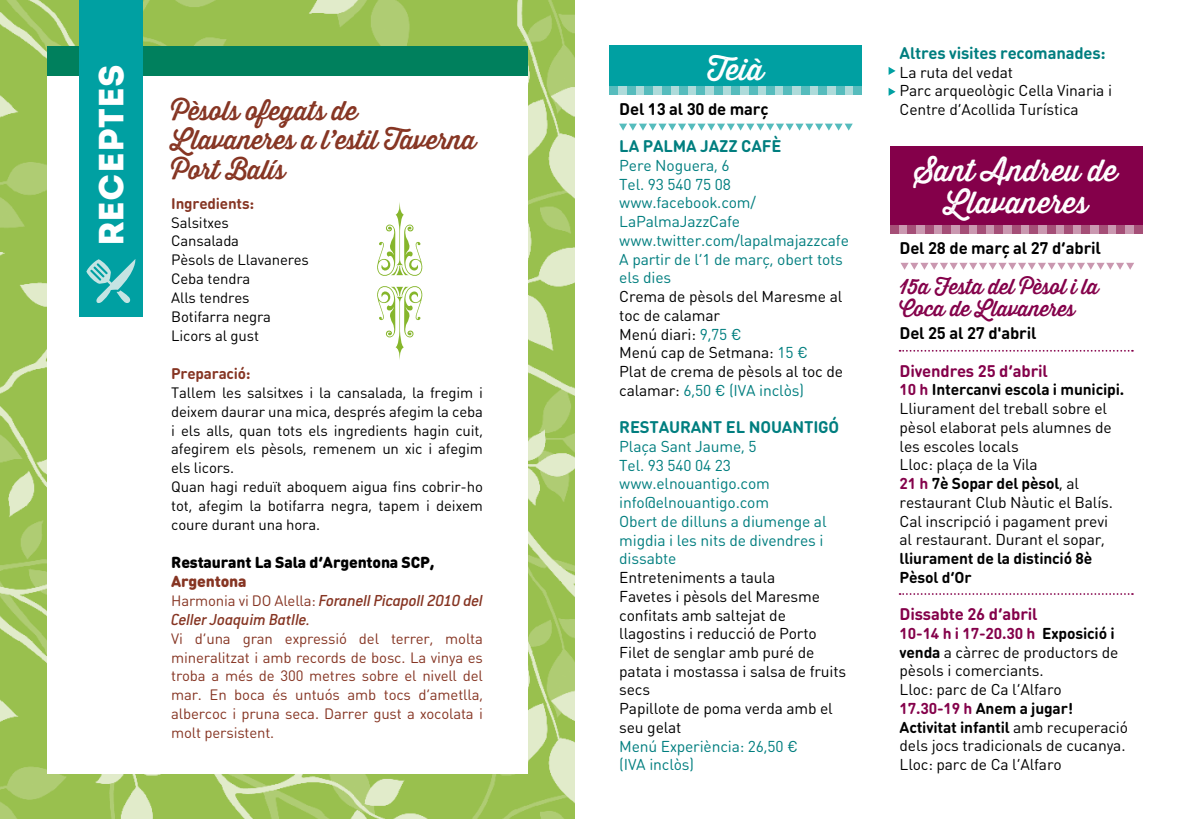
<style>
.page{position:relative;width:1191px;height:819px;background:#fff}
.page>*{position:absolute;margin:0;border:0;box-sizing:border-box;transform-origin:0 0}
.t1{font:35px "Intro";color:#fff}
.t2{font:29.75px/31.5px "Thirsty Rough Reg";color:#fff;text-align:center}
.t3{font:26.25px/29.8px "Thirsty Rough Reg";letter-spacing:-.01em;color:#863523}
.t4{font:21px/22.8px "Thirsty Rough Reg";letter-spacing:-.01em;color:#84004a}
.t5{font:italic 500 17.5px/18.9px "Conduit ITC";letter-spacing:-.015em;color:#863523}
.t6{font:700 16.62px "DIN Round Pro";letter-spacing:-.01em;color:#007e7f}
.t7{font:700 16.62px "DIN Round Pro";letter-spacing:-.01em;color:#000}
.t8{font:700 16.62px "DIN Round Pro";letter-spacing:-.01em;color:#84004a}
.t9{font:900 15.75px "DIN Round Pro";letter-spacing:-.01em;color:#000}
.t10{font:900 15.75px "DIN Round Pro";letter-spacing:-.01em;color:#863523}
.t11{font:15.58px/18.7px "DIN Round Pro";letter-spacing:-.01em;color:#000}
.t12{font:15.58px/18.7px "DIN Round Pro";letter-spacing:-.01em;color:#007e7f}
.t13{font:700 15.58px/18.7px "DIN Round Pro";letter-spacing:-.01em;color:#000}
.t14{font:700 15.22px "DIN Round Pro";letter-spacing:-.01em;color:#863523}
.t15{font:14.88px/18.9px "DIN Round Pro";letter-spacing:-.01em;color:#000}
.t16{font:14.88px/18.9px "DIN Round Pro";letter-spacing:-.01em;color:#863523;text-align:justify}
.s1{font-family:"DIN Round Pro";font-weight:400;font-style:normal;font-size:14.88px}
.s2{color:#007e7f}
.s3{font-size:17.15px}
.s4{font-weight:700;color:#84004a}
.s5{font-weight:700}
</style>
<div class="page">
<div style="left:609px;top:45px;width:253px;height:49px;background:#00a0a2"></div>
<div style="left:844px;top:86px;width:9px;height:9px;background:#aedbda"></div>
<div style="left:827px;top:86px;width:8px;height:9px;background:#aedbda"></div>
<div style="left:809px;top:86px;width:9px;height:9px;background:#aedbda"></div>
<div style="left:792px;top:86px;width:9px;height:9px;background:#aedbda"></div>
<div style="left:757px;top:86px;width:9px;height:9px;background:#aedbda"></div>
<div style="left:775px;top:86px;width:8px;height:9px;background:#aedbda"></div>
<div style="left:853px;top:86px;width:9px;height:9px;background:#56bcbd"></div>
<div style="left:835px;top:86px;width:9px;height:9px;background:#56bcbd"></div>
<div style="left:818px;top:86px;width:9px;height:9px;background:#56bcbd"></div>
<div style="left:801px;top:86px;width:8px;height:9px;background:#56bcbd"></div>
<div style="left:766px;top:86px;width:9px;height:9px;background:#56bcbd"></div>
<div style="left:783px;top:86px;width:9px;height:9px;background:#56bcbd"></div>
<div style="left:748px;top:86px;width:9px;height:9px;background:#56bcbd"></div>
<div style="left:740px;top:86px;width:8px;height:9px;background:#aedbda"></div>
<div style="left:722px;top:86px;width:9px;height:9px;background:#aedbda"></div>
<div style="left:705px;top:86px;width:9px;height:9px;background:#aedbda"></div>
<div style="left:688px;top:86px;width:8px;height:9px;background:#aedbda"></div>
<div style="left:653px;top:86px;width:8px;height:9px;background:#aedbda"></div>
<div style="left:670px;top:86px;width:9px;height:9px;background:#aedbda"></div>
<div style="left:731px;top:86px;width:9px;height:9px;background:#56bcbd"></div>
<div style="left:714px;top:86px;width:8px;height:9px;background:#56bcbd"></div>
<div style="left:696px;top:86px;width:9px;height:9px;background:#56bcbd"></div>
<div style="left:661px;top:86px;width:9px;height:9px;background:#56bcbd"></div>
<div style="left:679px;top:86px;width:9px;height:9px;background:#56bcbd"></div>
<div style="left:644px;top:86px;width:9px;height:9px;background:#56bcbd"></div>
<div style="left:635px;top:86px;width:9px;height:9px;background:#aedbda"></div>
<div style="left:618px;top:86px;width:9px;height:9px;background:#aedbda"></div>
<div style="left:627px;top:86px;width:8px;height:9px;background:#56bcbd"></div>
<div style="left:609px;top:86px;width:9px;height:9px;background:#56bcbd"></div>
<img style="left:0;top:0;width:574px;height:819px">
<div style="left:47px;top:46px;width:480px;height:727px;background:#fff"></div>
<div style="left:47px;top:46px;width:480px;height:30px;background:#00805d"></div>
<div style="left:79px;top:0;width:63px;height:316px;background:#00a0a2"></div>
<svg style="left:86px;top:259px;width:50px;height:44px"></svg>
<svg style="left:377px;top:202px;width:45px;height:74px"></svg>
<svg style="left:377px;top:286px;width:45px;height:74px"></svg>
<svg style="left:619px;top:124px;width:233px;height:7px"></svg>
<svg style="left:900px;top:263px;width:234px;height:7px"></svg>
<svg style="left:888px;top:67px;width:7px;height:8px"></svg>
<svg style="left:888px;top:88px;width:7px;height:8px"></svg>
<div style="left:890px;top:146px;width:252px;height:84px;background:#84004a"></div>
<div style="left:1125px;top:225px;width:8px;height:9px;background:#ca98b0"></div>
<div style="left:1107px;top:225px;width:9px;height:9px;background:#ca98b0"></div>
<div style="left:1090px;top:225px;width:8px;height:9px;background:#ca98b0"></div>
<div style="left:1072px;top:225px;width:9px;height:9px;background:#ca98b0"></div>
<div style="left:1038px;top:225px;width:8px;height:9px;background:#ca98b0"></div>
<div style="left:1055px;top:225px;width:9px;height:9px;background:#ca98b0"></div>
<div style="left:1133px;top:225px;width:9px;height:9px;background:#a54f77"></div>
<div style="left:1116px;top:225px;width:9px;height:9px;background:#a54f77"></div>
<div style="left:1098px;top:225px;width:9px;height:9px;background:#a54f77"></div>
<div style="left:1081px;top:225px;width:9px;height:9px;background:#a54f77"></div>
<div style="left:1046px;top:225px;width:9px;height:9px;background:#a54f77"></div>
<div style="left:1064px;top:225px;width:8px;height:9px;background:#a54f77"></div>
<div style="left:1029px;top:225px;width:9px;height:9px;background:#a54f77"></div>
<div style="left:1020px;top:225px;width:9px;height:9px;background:#ca98b0"></div>
<div style="left:1003px;top:225px;width:8px;height:9px;background:#ca98b0"></div>
<div style="left:985px;top:225px;width:9px;height:9px;background:#ca98b0"></div>
<div style="left:968px;top:225px;width:9px;height:9px;background:#ca98b0"></div>
<div style="left:933px;top:225px;width:9px;height:9px;background:#ca98b0"></div>
<div style="left:951px;top:225px;width:8px;height:9px;background:#ca98b0"></div>
<div style="left:1011px;top:225px;width:9px;height:9px;background:#a54f77"></div>
<div style="left:994px;top:225px;width:9px;height:9px;background:#a54f77"></div>
<div style="left:977px;top:225px;width:8px;height:9px;background:#a54f77"></div>
<div style="left:942px;top:225px;width:9px;height:9px;background:#a54f77"></div>
<div style="left:959px;top:225px;width:9px;height:9px;background:#a54f77"></div>
<div style="left:924px;top:225px;width:9px;height:9px;background:#a54f77"></div>
<div style="left:916px;top:225px;width:8px;height:9px;background:#ca98b0"></div>
<div style="left:898px;top:225px;width:9px;height:9px;background:#ca98b0"></div>
<div style="left:907px;top:225px;width:9px;height:9px;background:#a54f77"></div>
<div style="left:890px;top:225px;width:8px;height:9px;background:#a54f77"></div>
<svg style="left:899px;top:350px;width:234px;height:1px"></svg>
<svg style="left:899px;top:593px;width:234px;height:2px"></svg>
<h1 class="t1" style="left:90px;top:246px;width:183px;rotate:-90deg">RECEPTES</h1>
<h3 class="t3" style="left:171px;top:95px;width:306px">Pèsols ofegats de<br>Llavaneres a l’estil Taverna<br>Port Balís</h3>
<p class="t14" style="left:171px;top:192px;width:84px">Ingredients:</p>
<p class="t15" style="left:171px;top:212px;width:139px">Salsitxes<br>Cansalada<br>Pèsols de Llavaneres<br>Ceba tendra<br>Alls tendres<br>Botifarra negra<br>Licors al gust</p>
<p class="t14" style="left:171px;top:362px;width:81px">Preparació:</p>
<p class="t15" style="left:171px;top:382px;width:313px">Tallem les salsitxes i la cansalada, la fregim i deixem daurar una mica, després afegim la ceba i els alls, quan tots els ingredients hagin cuit, afegirem els pèsols, remenem un xic i afegim els licors.<br>Quan hagi reduït aboquem aigua fins cobrir-ho tot, afegim la botifarra negra, tapem i deixem coure durant una hora.</p>
<p class="t9" style="left:171px;top:550px;width:265px">Restaurant La Sala d’Argentona SCP,</p>
<p class="t10" style="left:171px;top:569px;width:77px">Argentona</p>
<p class="t5" style="left:171px;top:590px;width:313px"><span class="s1">Harmonia vi DO Alella:</span> Foranell Picapoll 2010 del<br>Celler Joaquim Batlle.</p>
<p class="t16" style="left:171px;top:628px;width:313px">Vi d’una gran expressió del terrer, molta mineralitzat i amb records de bosc. La vinya es troba a més de 300 metres sobre el nivell del mar. En boca és untuós amb tocs d’ametlla, albercoc i pruna seca. Darrer gust a xocolata i molt persistent.</p>
<h2 class="t2" style="left:707px;top:53px;width:58px">Teià</h2>
<p class="t7" style="left:619px;top:97px;width:151px">Del 13 al 30 de març</p>
<p class="t6" style="left:619px;top:134px;width:164px">LA PALMA JAZZ CAFÈ</p>
<p class="t12" style="left:619px;top:155px;width:231px">Pere Noguera, 6<br>Tel. 93 540 75 08 www.facebook.com/<br>LaPalmaJazzCafe www.twitter.com/lapalmajazzcafe<br>A partir de l’1 de març, obert tots els dies</p>
<p class="t11" style="left:619px;top:286px;width:225px">Crema de pèsols del Maresme al toc de calamar<br>Menú diari: <span class="s2">9,75 €<br></span>Menú cap de Setmana: <span class="s2">15 €<br></span>Plat de crema de pèsols al toc de calamar: <span class="s2">6,50 € (IVA inclòs)</span></p>
<p class="t6" style="left:619px;top:415px;width:221px">RESTAURANT EL NOUANTIGÓ</p>
<p class="t12" style="left:619px;top:436px;width:209px">Plaça Sant Jaume, 5<br>Tel. 93 540 04 23 www.elnouantigo.com info@elnouantigo.com<br>Obert de dilluns a diumenge al migdia i les nits de divendres i dissabte</p>
<p class="t11" style="left:619px;top:567px;width:228px">Entreteniments a taula<br>Favetes i pèsols del Maresme confitats amb saltejat de llagostins i reducció de Porto<br>Filet de senglar amb puré de patata i mostassa i salsa de fruits secs<br>Papillote de poma verda amb el seu gelat</p>
<p class="t12" style="left:619px;top:736px;width:180px">Menú Experiència: 26,50 € (IVA inclòs)</p>
<p class="t6" style="left:899px;top:41px;width:208px">Altres visites recomanades:</p>
<p class="t11" style="left:899px;top:62px;width:214px">La ruta del vedat<br>Parc arqueològic Cella Vinaria i<br>Centre d’Acollida Turística</p>
<h2 class="t2" style="left:914px;top:154px;width:204px">Sant Andreu de<br>Llavaneres</h2>
<p class="t7" style="left:899px;top:236px;width:203px">Del 28 de març al 27 d’abri<span class="s3">l</span></p>
<h3 class="t4" style="left:899px;top:275px;width:201px">15a Festa del Pèsol i la<br>Coca de Llavaneres</h3>
<p class="t7" style="left:899px;top:321px;width:138px">Del 25 al 27 d'abril</p>
<p class="t8" style="left:899px;top:359px;width:150px">Divendres 25 d’abril</p>
<p class="t11" style="left:899px;top:380px;width:226px"><span class="s4">10 h</span> <span class="s5">Intercanvi escola i municipi.<br></span>Lliurament del treball sobre el pèsol elaborat pels alumnes de les escoles locals<br>Lloc: plaça de la Vila<br><span class="s4">21 h</span> <span class="s5">7è Sopar del pèsol</span>, al restaurant Club Nàutic el Balís.<br>Cal inscripció i pagament previ al restaurant. Durant el sopar,</p>
<p class="t13" style="left:899px;top:548px;width:194px">lliurament de la distinció 8è<br>Pèsol d’Or</p>
<p class="t8" style="left:899px;top:602px;width:139px">Dissabte 26 d’abril</p>
<p class="t11" style="left:899px;top:623px;width:230px"><span class="s4">10-14 h i 17-20.30 h</span> <span class="s5">Exposició i venda</span> a càrrec de productors de pèsols i comerciants.<br>Lloc: parc de Ca l’Alfaro<br><span class="s4">17.30-19 h</span> <span class="s5">Anem a jugar!<br>Activitat infantil</span> amb recuperació dels jocs tradicionals de cucanya.<br>Lloc: parc de Ca l’Alfaro</p>
</div>
